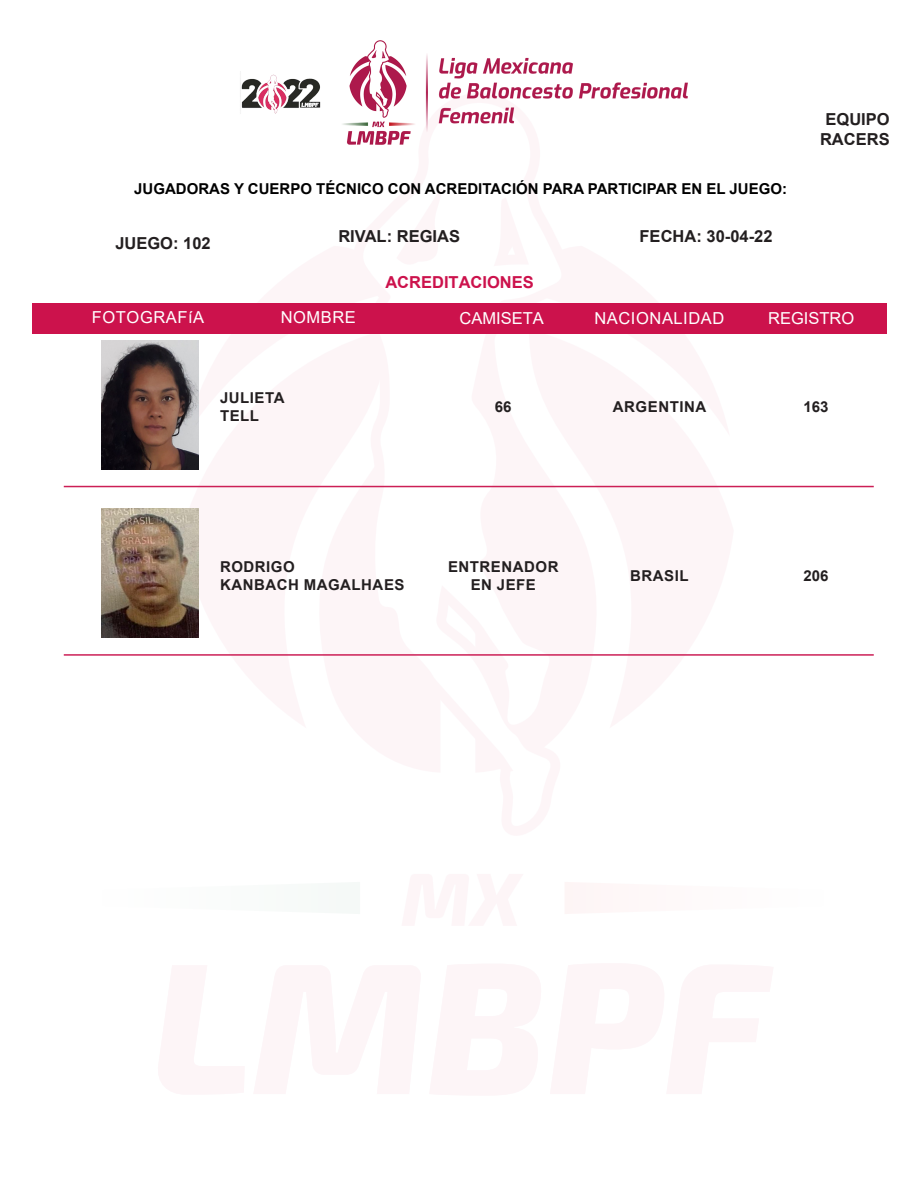
<style>
.page{position:relative;width:918px;height:1188px;background:#fff}
.page>*{position:absolute;margin:0;border:0;box-sizing:border-box;transform-origin:0 0}
.t1{font:700 16.5px/19.8px "Arial";color:#231f20;text-align:center}
.t2{font:16.5px "Arial";letter-spacing:.035em;color:#fff}
.t3{font:16.5px "Arial";color:#fff}
.t4{font:700 16.5px "Arial";color:#cc124c}
.t5{font:700 15px/18px "Arial";letter-spacing:.035em;color:#231f20;text-align:center}
.t6{font:700 15px "Arial";color:#000}
</style>
<div class="page">
<div style="left:33px;top:303px;width:854px;height:31px;background:#cc124c"></div>
<img style="left:240px;top:40px;width:447px;height:105px">
<img style="left:102px;top:340px;width:96px;height:129px">
<hr style="left:64px;top:486px;width:810px;height:1px;background:#cc1f56">
<img style="left:102px;top:509px;width:96px;height:129px">
<hr style="left:64px;top:654px;width:810px;height:2px;background:#cc1f56">
<p class="t6" style="left:134px;top:178px;width:654px">JUGADORAS Y CUERPO TÉCNICO CON ACREDITACIÓN PARA PARTICIPAR EN EL JUEGO:</p>
<p class="t1" style="left:115px;top:233px;width:97px">JUEGO: 102</p>
<p class="t1" style="left:338px;top:227px;width:123px">RIVAL: REGIAS</p>
<p class="t1" style="left:640px;top:227px;width:134px">FECHA: 30-04-22</p>
<p class="t4" style="left:385px;top:271px;width:150px">ACREDITACIONES</p>
<p class="t1" style="left:820px;top:110px;width:71px">EQUIPO<br>RACERS</p>
<p class="t2" style="left:92px;top:306px;width:114px">FOTOGRAFíA</p>
<p class="t2" style="left:281px;top:306px;width:77px">NOMBRE</p>
<p class="t3" style="left:460px;top:307px;width:86px">CAMISETA</p>
<p class="t3" style="left:768px;top:307px;width:88px">REGISTRO</p>
<p class="t2" style="left:594px;top:307px;width:131px">NACIONALIDAD</p>
<p class="t5" style="left:220px;top:389px;width:66px">JULIETA</p>
<p class="t5" style="left:220px;top:407px;width:41px">TELL</p>
<p class="t5" style="left:495px;top:398px;width:18px">66</p>
<p class="t5" style="left:613px;top:398px;width:95px">ARGENTINA</p>
<p class="t5" style="left:804px;top:398px;width:27px">163</p>
<p class="t5" style="left:220px;top:558px;width:76px">RODRIGO</p>
<p class="t5" style="left:220px;top:576px;width:186px">KANBACH MAGALHAES</p>
<p class="t5" style="left:448px;top:558px;width:112px">ENTRENADOR<br>EN JEFE</p>
<p class="t5" style="left:630px;top:567px;width:60px">BRASIL</p>
<p class="t5" style="left:804px;top:567px;width:27px">206</p>
</div>
